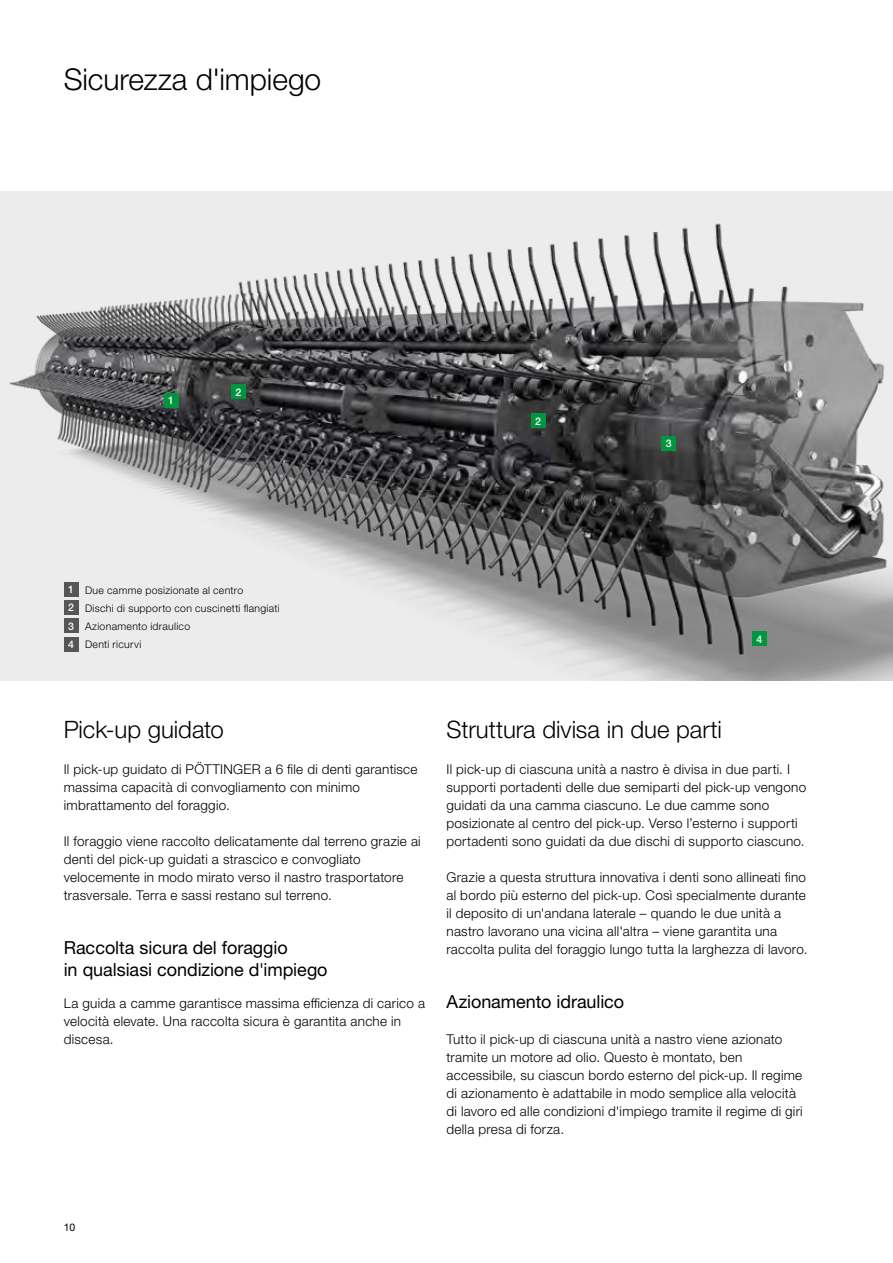
<style>
.page{position:relative;width:893px;height:1263px;background:#fff}
.page>*{position:absolute;margin:0;border:0;box-sizing:border-box;transform-origin:0 0}
.t1{font:300 30px "Helvetica Neue LTW1 G";letter-spacing:-.005em;color:#000}
.t2{font:300 24px "Helvetica Neue LTW1 G";letter-spacing:-.005em;color:#000}
.t3{font:18px/21.6px "Helvetica Neue LTW1 G";letter-spacing:-.005em;color:#000}
.t4{font:300 13.5px/18px "Helvetica Neue LTW1 G";letter-spacing:.02em;color:#000}
.t5{font:300 10.5px "Helvetica Neue LTW1 G";letter-spacing:.03em;color:#000}
.t6{font:500 10.5px/18.3px "Helvetica Neue LTW1 G";color:#fff;text-align:justify}
.t7{font:10.5px "Helvetica Neue LTW1 G";color:#000}
</style>
<div class="page">
<div style="left:0;top:191px;width:893px;height:489px;background:#ececec"></div>
<img style="left:9px;top:223px;width:884px;height:457px">
<div style="left:231px;top:384px;width:15px;height:15px;background:#00963f"></div>
<div style="left:661px;top:436px;width:15px;height:15px;background:#00963f"></div>
<div style="left:164px;top:393px;width:15px;height:15px;background:#00963f"></div>
<div style="left:531px;top:413px;width:15px;height:15px;background:#00963f"></div>
<div style="left:752px;top:631px;width:15px;height:15px;background:#00963f"></div>
<div style="left:64px;top:582px;width:15px;height:15px;background:#565655"></div>
<div style="left:64px;top:600px;width:15px;height:15px;background:#565655"></div>
<div style="left:64px;top:618px;width:15px;height:15px;background:#565655"></div>
<div style="left:64px;top:637px;width:15px;height:14px;background:#565655"></div>
<h1 class="t1" style="left:64px;top:61px;width:259px">Sicurezza d'impiego</h1>
<p class="t6" style="left:168px;top:391px;width:7px">1</p>
<p class="t6" style="left:235px;top:383px;width:7px">2</p>
<p class="t6" style="left:535px;top:412px;width:7px">2</p>
<p class="t6" style="left:666px;top:434px;width:7px">3</p>
<p class="t6" style="left:68px;top:580px;width:7px">1<br>2<br>3<br>4</p>
<p class="t5" style="left:64px;top:584px;width:181px">■ Due camme posizionate al centro</p>
<p class="t5" style="left:64px;top:602px;width:217px">■ Dischi di supporto con cuscinetti flangiati</p>
<p class="t5" style="left:64px;top:620px;width:128px">■ Azionamento idraulico</p>
<p class="t5" style="left:64px;top:638px;width:79px">■ Denti ricurvi</p>
<p class="t6" style="left:756px;top:630px;width:7px">4</p>
<h2 class="t2" style="left:64px;top:715px;width:162px">Pick-up guidato</h2>
<p class="t4" style="left:64px;top:760px;width:355px">Il pick-up guidato di PÖTTINGER a 6 file di denti garantisce massima capacità di convogliamento con minimo imbrattamento del foraggio.</p>
<p class="t4" style="left:64px;top:832px;width:359px">Il foraggio viene raccolto delicatamente dal terreno grazie ai denti del pick-up guidati a strascico e convogliato velocemente in modo mirato verso il nastro trasportatore trasversale. Terra e sassi restano sul terreno.</p>
<h3 class="t3" style="left:64px;top:937px;width:265px">Raccolta sicura del foraggio<br>in qualsiasi condizione d'impiego</h3>
<p class="t4" style="left:64px;top:994px;width:363px">La guida a camme garantisce massima efficienza di carico a velocità elevate. Una raccolta sicura è garantita anche in discesa.</p>
<h2 class="t2" style="left:446px;top:715px;width:277px">Struttura divisa in due parti</h2>
<p class="t4" style="left:446px;top:760px;width:361px">Il pick-up di ciascuna unità a nastro è divisa in due parti. I supporti portadenti delle due semiparti del pick-up vengono guidati da una camma ciascuno. Le due camme sono posizionate al centro del pick-up. Verso l’esterno i supporti portadenti sono guidati da due dischi di supporto ciascuno.</p>
<p class="t4" style="left:446px;top:868px;width:362px">Grazie a questa struttura innovativa i denti sono allineati fino al bordo più esterno del pick-up. Così specialmente durante il deposito di un'andana laterale – quando le due unità a nastro lavorano una vicina all'altra – viene garantita una raccolta pulita del foraggio lungo tutta la larghezza di lavoro.</p>
<h3 class="t3" style="left:446px;top:991px;width:179px">Azionamento idraulico</h3>
<p class="t4" style="left:446px;top:1030px;width:358px">Tutto il pick-up di ciascuna unità a nastro viene azionato tramite un motore ad olio. Questo è montato, ben accessibile, su ciascun bordo esterno del pick-up. Il regime di azionamento è adattabile in modo semplice alla velocità di lavoro ed alle condizioni d'impiego tramite il regime di giri della presa di forza.</p>
<p class="t7" style="left:64px;top:1220px;width:13px">10</p>
</div>
